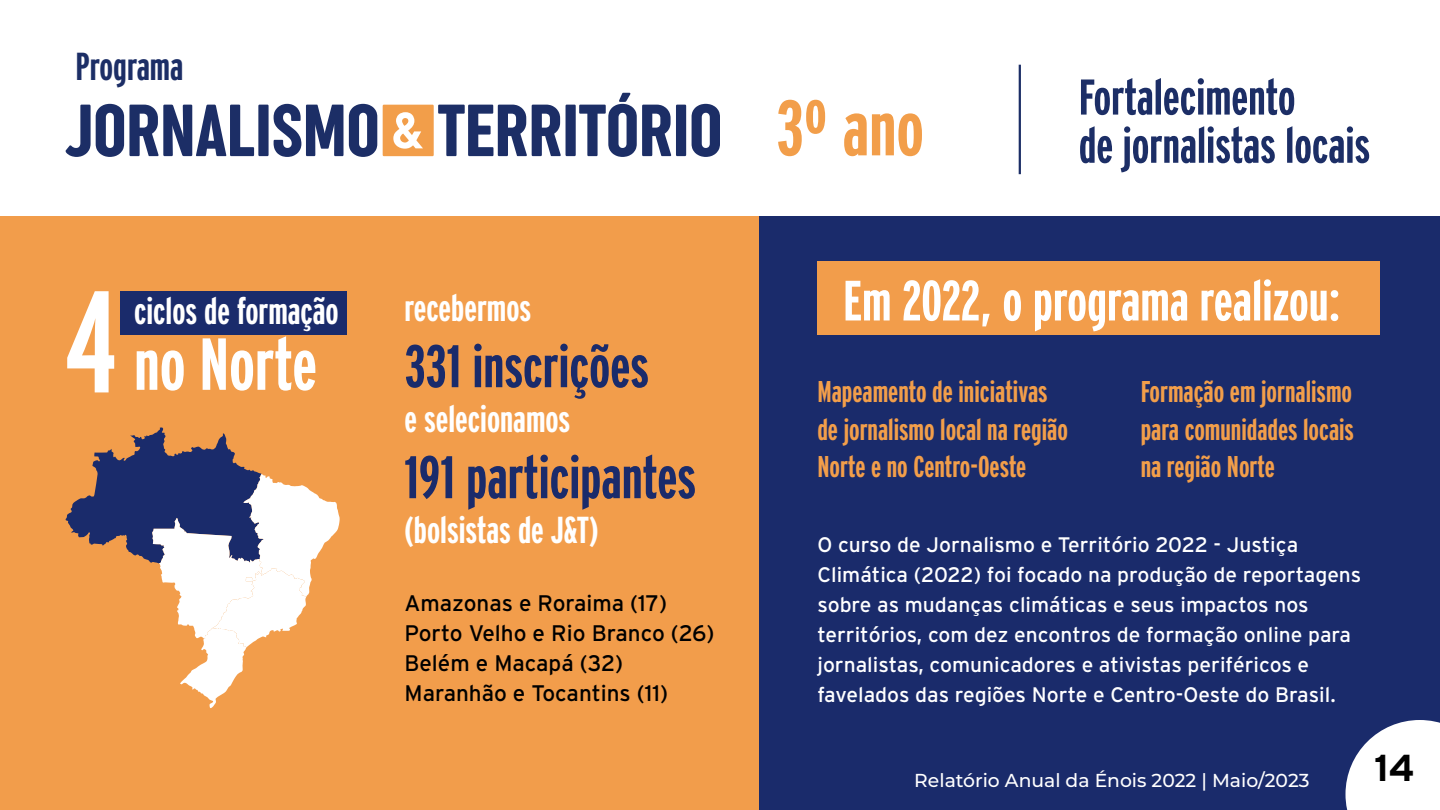
<style>
.page{position:relative;width:1440px;height:810px;background:#fff}
.page>*{position:absolute;margin:0;border:0;box-sizing:border-box;transform-origin:0 0}
.t1{font:700 144.6px "Interstate Compressed";color:#fff}
.t2{font:700 78.22px "Interstate Compressed";color:#f29e4a}
.t3{font:700 73.5px "Interstate Compressed";color:#fff}
.t4{font:700 60px "Interstate Compressed";color:#1a2b6b}
.t5{font:700 56.7px "Interstate Compressed";color:#fff}
.t6{font:700 50.1px/48.2px "Interstate Compressed";color:#1c2e66}
.t7{font:700 39px "Interstate Compressed";color:#1c2e66}
.t8{font:700 37.5px "Interstate Compressed";color:#fff}
.t9{font:700 37.5px "Interstate";color:#000}
.t10{font:700 30px/37.5px "Interstate Compressed";color:#f29e4a}
.t11{font:22.5px/30px "Interstate";color:#000}
.t12{font:21px/30px "Interstate";color:#fff}
.t13{font:500 18.75px "Montserrat";color:#fff}
</style>
<div class="page">
<div style="left:0;top:216px;width:763px;height:594px;background:#f29d4b"></div>
<div style="left:120px;top:291px;width:226px;height:44px;background:#1a2b6b"></div>
<div style="left:759px;top:216px;width:681px;height:594px;background:#1a2b6b"></div>
<div style="left:817px;top:261px;width:563px;height:74px;background:#f29d4b"></div>
<svg style="left:66px;top:104px;width:311px;height:53px"></svg>
<svg style="left:692px;top:104px;width:28px;height:53px"></svg>
<svg style="left:383px;top:93px;width:303px;height:64px"></svg>
<svg style="left:66px;top:428px;width:274px;height:280px"></svg>
<svg style="left:1346px;top:720px;width:94px;height:90px;background:#dee0e9"></svg>
<hr style="left:1019px;top:65px;width:2px;height:109px;background:#1c2e66">
<h3 class="t7" style="left:76px;top:45px;width:109px">Programa</h3>
<h1 class="t1" style="left:66px;top:262px;width:52px">4</h1>
<h3 class="t8" style="left:405px;top:287px;width:128px">recebermos</h3>
<h3 class="t8" style="left:134px;top:290px;width:206px">ciclos de formação</h3>
<h3 class="t3" style="left:134px;top:323px;width:185px">no Norte</h3>
<h3 class="t4" style="left:405px;top:333px;width:246px">331 inscrições</h3>
<h3 class="t8" style="left:405px;top:398px;width:167px">e selecionamos</h3>
<h3 class="t4" style="left:405px;top:444px;width:293px">191 participantes</h3>
<h3 class="t8" style="left:405px;top:509px;width:196px">(bolsistas de J&amp;T)</h3>
<p class="t11" style="left:405px;top:587px;width:311px">Amazonas e Roraima (17)<br>Porto Velho e Rio Branco (26)<br>Belém e Macapá (32)<br>Maranhão e Tocantins (11)</p>
<h2 class="t2" style="left:776px;top:85px;width:149px">3º ano</h2>
<h3 class="t6" style="left:1079px;top:73px;width:293px">Fortalecimento<br>de jornalistas locais</h3>
<h3 class="t5" style="left:843px;top:269px;width:499px">Em 2022, o programa realizou:</h3>
<h3 class="t10" style="left:817px;top:373px;width:252px">Mapeamento de iniciativas de jornalismo local na região<br>Norte e no Centro-Oeste</h3>
<h3 class="t10" style="left:1141px;top:373px;width:215px;text-align:justify">Formação em jornalismo para comunidades locais na região Norte</h3>
<p class="t12" style="left:817px;top:530px;width:545px">O curso de Jornalismo e Território 2022 - Justiça Climática (2022) foi focado na produção de reportagens sobre as mudanças climáticas e seus impactos nos territórios, com dez encontros de formação online para jornalistas, comunicadores e ativistas periféricos e favelados das regiões Norte e Centro-Oeste do Brasil.</p>
<p class="t13" style="left:914px;top:767px;width:397px">Relatório Anual da Énois 2022 | Maio/2023</p>
<h3 class="t9" style="left:1374px;top:747px;width:42px">14</h3>
</div>
